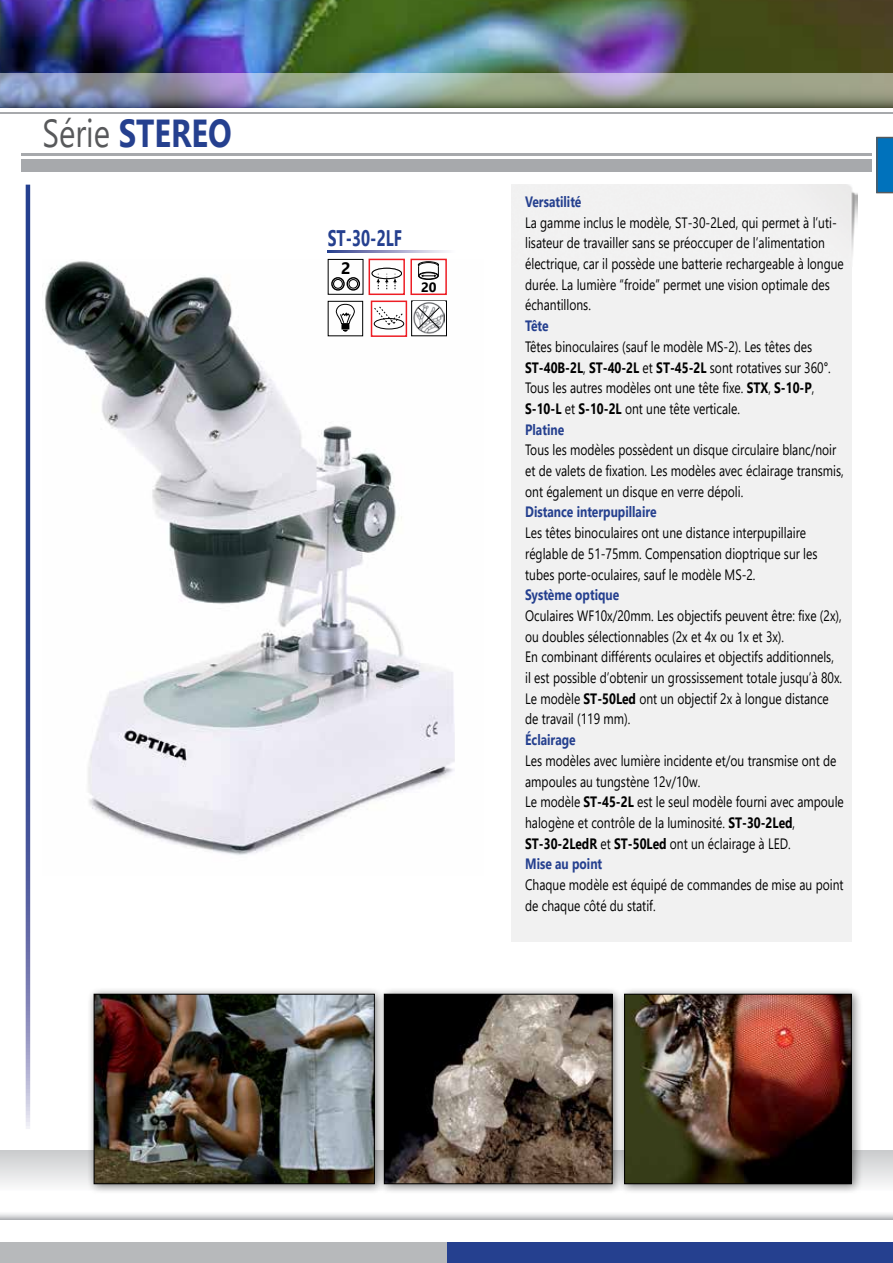
<style>
.page{position:relative;width:893px;height:1263px;background:#fff}
.page>*{position:absolute;margin:0;border:0;box-sizing:border-box;transform-origin:0 0}
.t1{font:700 39px "Segoe UI";color:#25408f;scale:.8 1}
.t2{font:700 22.5px "Segoe UI";color:#25408f;scale:.7 1}
.t3{font:700 16.5px "Segoe UI";color:#000}
.t4{font:15px/20.7px "Segoe UI";color:#000;scale:.8 1}
.t5{font:700 15px "Segoe UI";color:#25408f;scale:.8 1}
.t6{font:700 13.5px "Segoe UI";color:#000}
.s1{font-weight:400;color:#58595b}
.s2{font-weight:700}
.s3{font-weight:700;color:#25408f}
</style>
<div class="page">
<img style="left:0;top:0;width:893px;height:73px">
<hr style="left:21px;top:154px;width:851px;height:2px;background:#a7a9ac">
<div style="left:21px;top:159px;width:851px;height:13px;background:#a7a9ac"></div>
<svg style="left:0;top:1213px;width:893px;height:6px"></svg>
<div style="left:0;top:1150px;width:893px;height:41px;background:linear-gradient(to bottom,#c9cbcc,#fbfcfc)"></div>
<img style="left:0;top:73px;width:893px;height:34px">
<hr style="left:0;top:112px;width:893px;height:1px;background:#a7a9ac">
<div style="left:446px;top:1242px;width:447px;height:21px;background:#25408f"></div>
<div style="left:0;top:1242px;width:446px;height:21px;background:#b7b9bb"></div>
<svg style="left:876px;top:137px;width:17px;height:56px"></svg>
<img style="left:43px;top:259px;width:412px;height:596px">
<svg style="left:328px;top:251px;width:120px;height:2px"></svg>
<div style="left:369px;top:259px;width:36px;height:36px;border:2px solid #ed1d24"></div>
<div style="left:372px;top:268px;width:29px;height:11px;background:#fff;border-radius:50%"></div>
<div style="left:372px;top:268px;width:30px;height:11px;border:1px solid #000;border-radius:50%"></div>
<svg style="left:376px;top:273px;width:21px;height:16px"></svg>
<div style="left:328px;top:259px;width:35px;height:36px;border:1px solid #000"></div>
<div style="left:331px;top:277px;width:14px;height:14px;border:1px solid #000;border-radius:50%"></div>
<div style="left:346px;top:277px;width:14px;height:14px;border:1px solid #000;border-radius:50%"></div>
<div style="left:333px;top:279px;width:10px;height:10px;border:1px solid #000;border-radius:50%"></div>
<div style="left:348px;top:279px;width:10px;height:10px;border:1px solid #000;border-radius:50%"></div>
<div style="left:328px;top:301px;width:35px;height:35px;border:1px solid #000"></div>
<svg style="left:336px;top:304px;width:19px;height:28px"></svg>
<div style="left:371px;top:301px;width:36px;height:36px;border:2px solid #ed1d24"></div>
<svg style="left:374px;top:306px;width:29px;height:19px"></svg>
<div style="left:374px;top:318px;width:30px;height:11px;border:1px solid #000;border-radius:50%"></div>
<div style="left:410px;top:259px;width:37px;height:36px;border:2px solid #ed1d24"></div>
<div style="left:419px;top:273px;width:19px;height:6px;border:1px solid #000;border-radius:50%"></div>
<div style="left:418px;top:272px;width:20px;height:8px;border:1px solid #000;border-radius:50%"></div>
<svg style="left:417px;top:261px;width:23px;height:16px"></svg>
<div style="left:411px;top:301px;width:36px;height:35px;border:1px solid #000"></div>
<img style="left:413px;top:302px;width:31px;height:32px">
<svg style="left:417px;top:306px;width:23px;height:23px"></svg>
<div style="left:617px;top:987px;width:246px;height:208px;background:#000;opacity:.5"></div>
<img style="left:626px;top:996px;width:223px;height:186px">
<div style="left:624px;top:994px;width:227px;height:190px;border:1px solid #000"></div>
<div style="left:377px;top:987px;width:246px;height:208px;background:#000;opacity:.5"></div>
<img style="left:386px;top:996px;width:224px;height:186px">
<div style="left:384px;top:994px;width:228px;height:190px;border:1px solid #000"></div>
<div style="left:87px;top:987px;width:299px;height:208px;background:#000;opacity:.5"></div>
<img style="left:96px;top:996px;width:277px;height:186px">
<div style="left:94px;top:994px;width:281px;height:190px;border:1px solid #000"></div>
<div style="left:511px;top:252px;width:340px;height:689px;background:#f1f1f1"></div>
<div style="left:511px;top:185px;width:346px;height:81px;background:#f1f1f1"></div>
<svg style="left:26px;top:185px;width:4px;height:944px;background:#45589d"></svg>
<h1 class="t1" style="left:43px;top:102px;width:238px"><span class="s1">Série</span> STEREO</h1>
<h2 class="t2" style="left:328px;top:220px;width:107px">ST-30-2LF</h2>
<p class="t3" style="left:341px;top:255px;width:11px">2</p>
<p class="t6" style="left:421px;top:276px;width:17px">20</p>
<p class="t5" style="left:525px;top:189px;width:72px">Versatilité</p>
<p class="t4" style="left:525px;top:212px;width:400px">La gamme inclus le modèle, ST-30-2Led, qui permet à l’uti&shy;lisateur de travailler sans se préoccuper de l’alimentation électrique, car il possède une batterie rechargeable à longue durée. La lumière “froide” permet une vision optimale des échantillons.</p>
<p class="t5" style="left:525px;top:314px;width:31px">Tête</p>
<p class="t4" style="left:525px;top:336px;width:384px">Têtes binoculaires (sauf le modèle MS-2). Les têtes des <span class="s2">ST-40B-2L</span>, <span class="s2">ST-40-2L</span> et <span class="s2">ST-45-2L</span> sont rotatives sur 360°.<br>Tous les autres modèles ont une tête fixe. <span class="s2">STX</span>, <span class="s2">S-10-P</span>, <span class="s2">S-10-L</span> et <span class="s2">S-10-2L</span> ont une tête verticale.<br><span class="s3">Platine</span></p>
<p class="t4" style="left:525px;top:439px;width:400px">Tous les modèles possèdent un disque circulaire blanc/noir et de valets de fixation. Les modèles avec éclairage transmis, ont également un disque en verre dépoli.</p>
<p class="t5" style="left:525px;top:500px;width:166px">Distance interpupillaire</p>
<p class="t4" style="left:525px;top:522px;width:367px">Les têtes binoculaires ont une distance interpupillaire réglable de 51-75mm. Compensation dioptrique sur les tubes porte-oculaires, sauf le modèle MS-2.</p>
<p class="t5" style="left:525px;top:583px;width:119px">Système optique</p>
<p class="t4" style="left:525px;top:605px;width:398px">Oculaires WF10x/20mm. Les objectifs peuvent être: fixe (2x), ou doubles sélectionnables (2x et 4x ou 1x et 3x).<br>En combinant différents oculaires et objectifs additionnels, il est possible d’obtenir un grossissement totale jusqu’à 80x.<br>Le modèle <span class="s2">ST-50Led</span> ont un objectif 2x à longue distance de travail (119 mm).</p>
<p class="t5" style="left:525px;top:728px;width:65px">Éclairage</p>
<p class="t4" style="left:525px;top:750px;width:400px">Les modèles avec lumière incidente et/ou transmise ont de ampoules au tungstène 12v/10w.<br>Le modèle <span class="s2">ST-45-2L</span> est le seul modèle fourni avec ampoule halogène et contrôle de la luminosité. <span class="s2">ST-30-2Led</span>, <span class="s2">ST-30-2LedR</span> et <span class="s2">ST-50Led</span> ont un éclairage à LED.<br><span class="s3">Mise au point</span></p>
<p class="t4" style="left:525px;top:874px;width:399px">Chaque modèle est équipé de commandes de mise au point de chaque côté du statif.</p>
</div>
